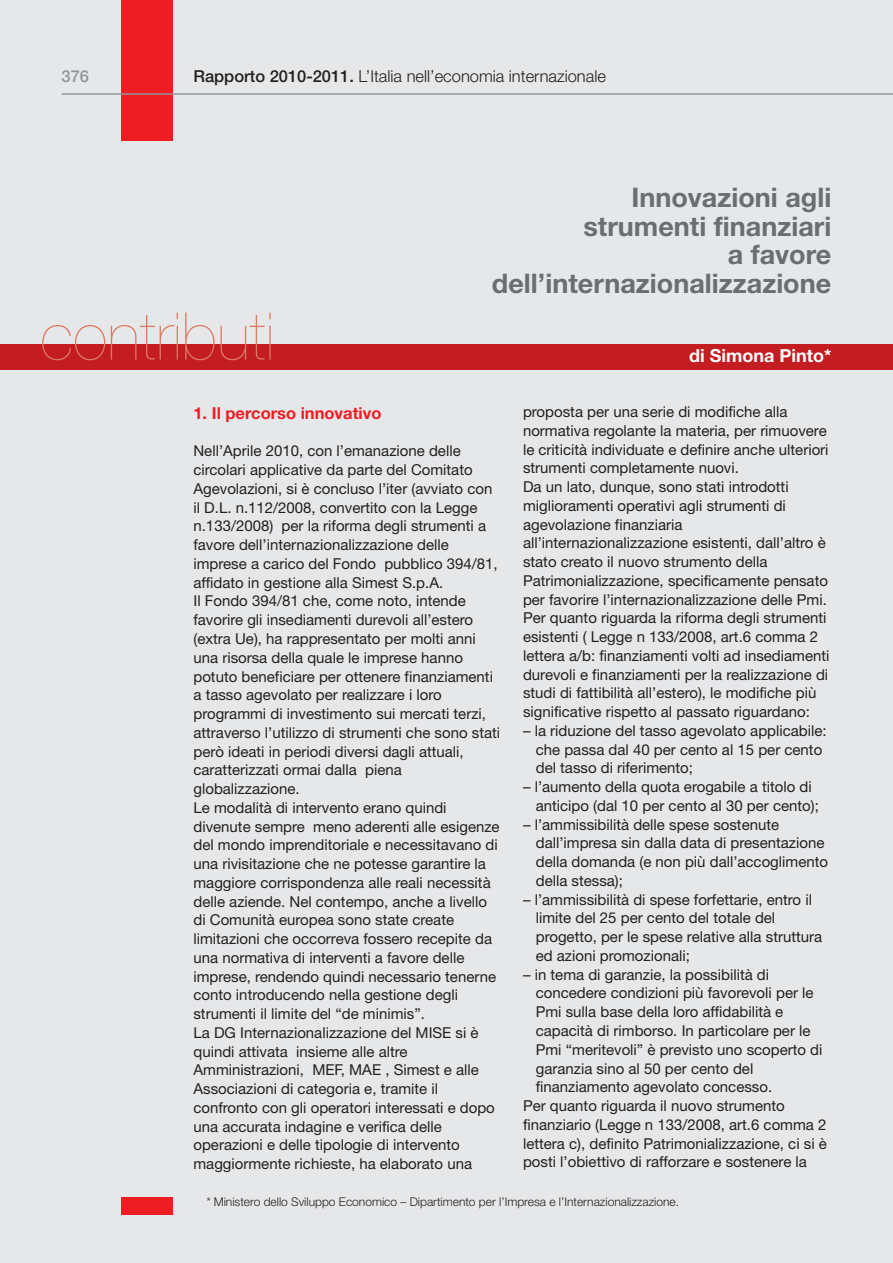
<style>
.page{position:relative;width:893px;height:1263px;background:#e6e7e9}
.page>*{position:absolute;margin:0;border:0;box-sizing:border-box;transform-origin:0 0}
.t1{font:200 65.85px "Helvetica Neue LT Std";color:#da7a60}
.t2{font:700 27px/28.5px "Helvetica Neue";color:#6c6d70;text-align:right}
.t3{font:700 18px "Helvetica Neue";color:#fff}
.t4{font:300 16.5px "Helvetica Neue";color:#231f20}
.t5{font:700 16.5px "Helvetica Neue";color:#ee1d23}
.t6{font:500 16.5px "Helvetica Neue";color:#939598}
.t7{font:15px/18.8px "Helvetica Neue";color:#231f20}
.t8{font:300 12px "Helvetica Neue";color:#231f20}
.s1{font-weight:500}
.s2{font-style:italic}
</style>
<div class="page">
<div style="left:121px;top:0;width:51px;height:140px;background:#ee1d23"></div>
<hr style="left:62px;top:93px;width:831px;height:2px;background:#939598">
<div style="left:0;top:344px;width:893px;height:26px;background:#c31d22"></div>
<div style="left:122px;top:1197px;width:51px;height:17px;background:#ee1d23"></div>
<p class="t6" style="left:62px;top:70px;width:29px">376</p>
<p class="t4" style="left:193px;top:70px;width:414px"><span class="s1">Rapporto 2010-2011.</span> L’Italia nell’economia internazionale</p>
<h1 class="t1" style="left:40px;top:298px;width:236px">contributi</h1>
<h2 class="t2" style="left:492px;top:186px;width:341px">Innovazioni agli<br>strumenti finanziari<br>a favore dell’internazionalizzazione</h2>
<p class="t3" style="left:689px;top:349px;width:144px">di Simona Pinto*</p>
<p class="t5" style="left:193px;top:407px;width:189px">1. Il percorso innovativo</p>
<p class="t7" style="left:193px;top:443px;width:308px">Nell’Aprile 2010, con l’emanazione delle circolari applicative da parte del Comitato Agevolazioni, si è concluso l’iter (avviato con il D.L. n.112/2008, convertito con la Legge n.133/2008) per la riforma degli strumenti a favore dell’internazionalizzazione delle imprese a carico del Fondo pubblico 394/81, affidato in gestione alla Simest S.p.A.<br>Il Fondo 394/81 che, come noto, intende favorire gli insediamenti durevoli all’estero (extra Ue), ha rappresentato per molti anni una risorsa della quale le imprese hanno potuto beneficiare per ottenere finanziamenti a tasso agevolato per realizzare i loro programmi di investimento sui mercati terzi, attraverso l’utilizzo di strumenti che sono stati però ideati in periodi diversi dagli attuali, caratterizzati ormai dalla piena globalizzazione.<br>Le modalità di intervento erano quindi divenute sempre meno aderenti alle esigenze del mondo imprenditoriale e necessitavano di una rivisitazione che ne potesse garantire la maggiore corrispondenza alle reali necessità delle aziende. Nel contempo, anche a livello di Comunità europea sono state create limitazioni che occorreva fossero recepite da una normativa di interventi a favore delle imprese, rendendo quindi necessario tenerne conto introducendo nella gestione degli strumenti il limite del “de minimis”.<br>La DG Internazionalizzazione del MISE si è quindi attivata insieme alle altre Amministrazioni, MEF, MAE , Simest e alle Associazioni di categoria e, tramite il confronto con gli operatori interessati e dopo una accurata indagine e verifica delle operazioni e delle tipologie di intervento maggiormente richieste, ha elaborato una</p>
<p class="t7" style="left:523px;top:404px;width:308px">proposta per una serie di modifiche alla normativa regolante la materia, per rimuovere le criticità individuate e definire anche ulteriori strumenti completamente nuovi.<br>Da un lato, dunque, sono stati introdotti miglioramenti operativi agli strumenti di agevolazione finanziaria all’internazionalizzazione esistenti, dall’altro è stato creato il nuovo strumento della Patrimonializzazione, specificamente pensato per favorire l’internazionalizzazione delle Pmi.<br>Per quanto riguarda la riforma degli strumenti esistenti ( Legge n 133/2008, art.6 comma 2 lettera a/b: finanziamenti volti ad insediamenti durevoli e finanziamenti per la realizzazione di studi di fattibilità all’estero), le modifiche più significative rispetto al passato riguardano:</p>
<p class="t7" style="left:536px;top:723px;width:292px;text-indent:-13px">– la riduzione del tasso agevolato applicabile: che passa dal 40 per cento al 15 per cento del tasso di riferimento;</p>
<p class="t7" style="left:536px;top:779px;width:285px;text-indent:-13px">– l’aumento della quota erogabile a titolo di anticipo (dal 10 per cento al 30 per cento);</p>
<p class="t7" style="left:536px;top:816px;width:294px;text-indent:-13px">– l’ammissibilità delle spese sostenute dall’impresa sin dalla data di presentazione della domanda (e non più dall’accoglimento della stessa);</p>
<p class="t7" style="left:536px;top:891px;width:288px;text-indent:-13px">– l’ammissibilità di spese forfettarie, entro il limite del 25 per cento del totale del progetto, per le spese relative alla struttura ed azioni promozionali;</p>
<p class="t7" style="left:523px;top:966px;width:248px">– in tema di garanzie, la possibilità di</p>
<p class="t7" style="left:536px;top:985px;width:279px">concedere condizioni più favorevoli per le</p>
<p class="t7" style="left:536px;top:1004px;width:249px">Pmi sulla base della loro affidabilità e</p>
<p class="t7" style="left:536px;top:1023px;width:276px">capacità di rimborso. In particolare per le</p>
<p class="t7" style="left:536px;top:1041px;width:288px">Pmi “meritevoli” è previsto uno scoperto di</p>
<p class="t7" style="left:536px;top:1060px;width:219px">garanzia sino al 50 per cento del</p>
<p class="t7" style="left:536px;top:1079px;width:238px">finanziamento agevolato concesso.</p>
<p class="t7" style="left:523px;top:1098px;width:263px">Per quanto riguarda il nuovo strumento</p>
<p class="t7" style="left:523px;top:1116px;width:305px">finanziario (Legge n 133/2008, art.6 comma 2</p>
<p class="t7" style="left:523px;top:1135px;width:305px">lettera c), definito Patrimonializzazione, ci si è</p>
<p class="t7" style="left:523px;top:1154px;width:285px">posti l’obiettivo di rafforzare e sostenere la</p>
<p class="t8" style="left:206px;top:1197px;width:474px"><span class="s2">*</span> Ministero dello Sviluppo Economico – Dipartimento per l’Impresa e l’Internazionalizzazione.</p>
</div>
